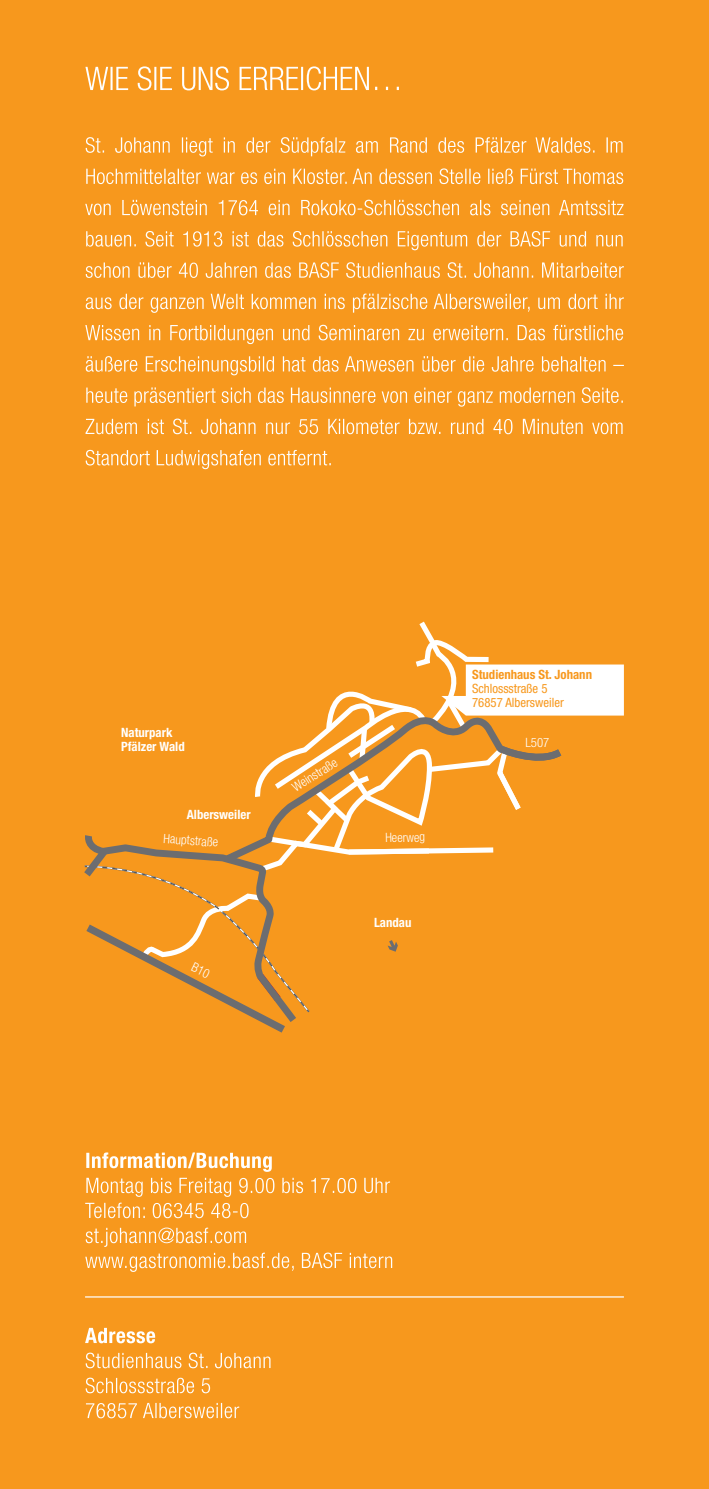
<style>
.page{position:relative;width:709px;height:1489px;background:#fff}
.page>*{position:absolute;margin:0;border:0;box-sizing:border-box;transform-origin:0 0}
.t1{font:700 condensed 12.75px/14px "Helvetica Neue LT Std";color:#fff}
.t2{font:300 condensed 12.75px "Helvetica Neue LT Std";color:#fff}
.t3{font:condensed 12.75px/14px "Helvetica Neue LT Std";color:#f7981d}
.t4{font:700 condensed 12.75px "Helvetica Neue LT Std";color:#f7981d}
</style>
<div class="page">
<div style="left:0;top:0;width:709px;height:1488px;background:#f7981d"></div>
<svg style="left:86px;top:450px;width:245px;height:19px"></svg>
<svg style="left:86px;top:418px;width:536px;height:16px"></svg>
<svg style="left:86px;top:387px;width:537px;height:19px"></svg>
<svg style="left:86px;top:356px;width:538px;height:19px"></svg>
<svg style="left:85px;top:325px;width:538px;height:19px"></svg>
<svg style="left:86px;top:293px;width:538px;height:20px"></svg>
<svg style="left:86px;top:262px;width:538px;height:16px"></svg>
<svg style="left:86px;top:231px;width:536px;height:19px"></svg>
<svg style="left:85px;top:200px;width:538px;height:15px"></svg>
<svg style="left:86px;top:168px;width:537px;height:16px"></svg>
<svg style="left:86px;top:137px;width:536px;height:19px"></svg>
<svg style="left:85px;top:66px;width:314px;height:24px"></svg>
<svg style="left:86px;top:1402px;width:153px;height:16px"></svg>
<svg style="left:86px;top:1377px;width:124px;height:16px"></svg>
<svg style="left:86px;top:1352px;width:184px;height:16px"></svg>
<svg style="left:85px;top:1327px;width:70px;height:16px"></svg>
<svg style="left:85px;top:1252px;width:307px;height:19px"></svg>
<svg style="left:86px;top:1227px;width:160px;height:19px"></svg>
<svg style="left:85px;top:1202px;width:163px;height:16px"></svg>
<svg style="left:86px;top:1177px;width:304px;height:19px"></svg>
<svg style="left:86px;top:1152px;width:186px;height:19px"></svg>
<hr style="left:85px;top:1296px;width:539px;height:1px;background:#fff">
<svg style="left:84px;top:621px;width:540px;height:411px"></svg>
<p class="t1" style="left:121px;top:725px;width:65px">Naturpark<br>Pfälzer Wald</p>
<p class="t1" style="left:187px;top:807px;width:65px">Albersweiler</p>
<p class="t2" style="left:289px;top:782px;width:52px;rotate:-33deg">Weinstraße</p>
<p class="t2" style="left:164px;top:831px;width:56px;rotate:4deg">Hauptstraße</p>
<p class="t2" style="left:385px;top:830px;width:41px;rotate:-1deg">Heerweg</p>
<p class="t1" style="left:374px;top:915px;width:39px">Landau</p>
<p class="t4" style="left:472px;top:666px;width:121px">Studienhaus St. Johann</p>
<p class="t3" style="left:472px;top:681px;width:93px">Schlossstraße 5<br>76857 Albersweiler</p>
<p class="t2" style="left:525px;top:735px;width:25px">L507</p>
</div>
